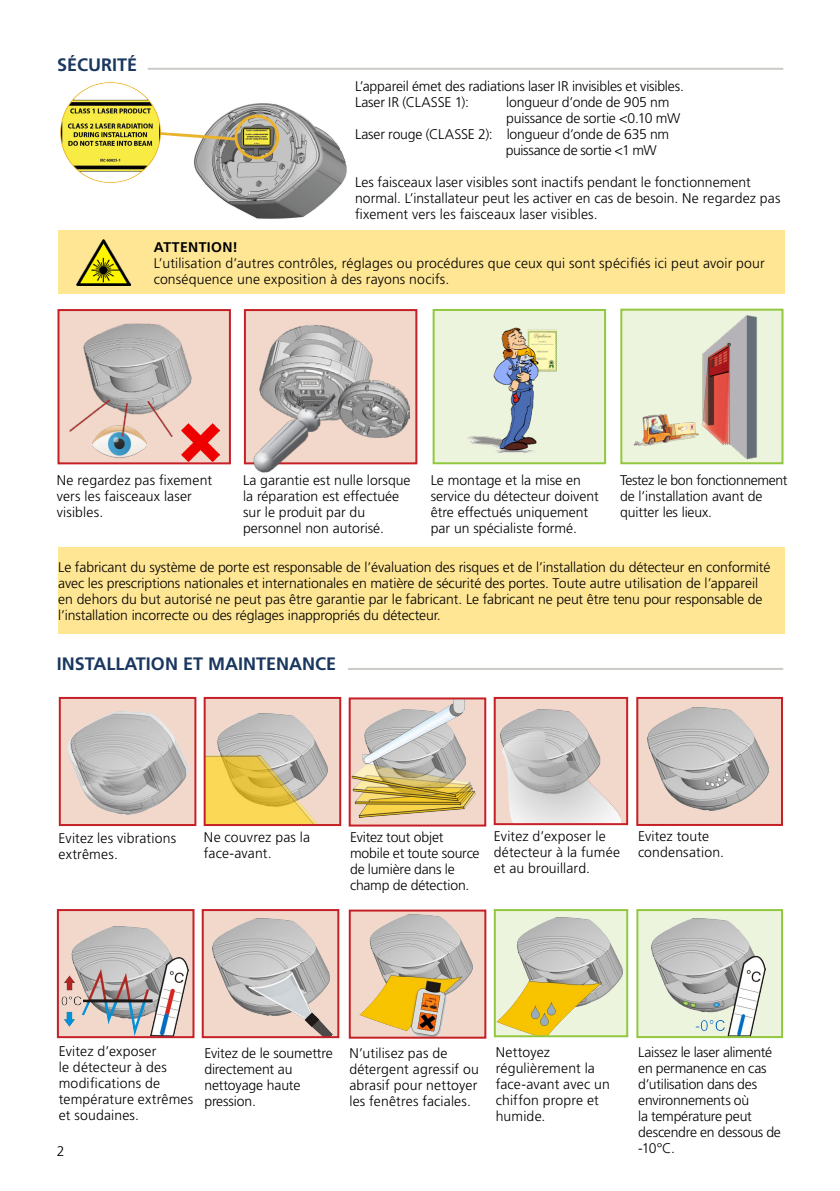
<style>
.page{position:relative;width:840px;height:1191px;background:#fff}
.page>*{position:absolute;margin:0;border:0;box-sizing:border-box;transform-origin:0 0}
.t1{font:700 18px "Frutiger LT Std";color:#1a3760}
.t2{font:300 14px/16px "Frutiger LT Std";color:#000}
.t3{font:300 14px/16px "Frutiger LT Std";letter-spacing:-.02em;color:#000}
.t4{font:300 14px "Frutiger LT Std";letter-spacing:-.03em;color:#000}
.t5{font:700 14px "Frutiger LT Std";letter-spacing:.025em;color:#000}
</style>
<div class="page">
<div style="left:433px;top:310px;width:171px;height:153px;background:#ecf4de"></div>
<img style="left:467px;top:327px;width:89px;height:126px">
<div style="left:432px;top:309px;width:173px;height:155px;border:2px solid #92c83f"></div>
<div style="left:245px;top:310px;width:171px;height:153px;background:#f2d7cb"></div>
<img style="left:259px;top:325px;width:150px;height:112px">
<div style="left:244px;top:309px;width:173px;height:155px;border:2px solid #c62027"></div>
<div style="left:57px;top:309px;width:174px;height:155px;background:#f2d7cb;border:2px solid #c62027"></div>
<div style="left:621px;top:310px;width:161px;height:153px;background:#ecf4de"></div>
<img style="left:633px;top:315px;width:124px;height:145px">
<div style="left:620px;top:309px;width:163px;height:155px;border:2px solid #92c83f"></div>
<img style="left:254px;top:394px;width:80px;height:78px">
<div style="left:349px;top:698px;width:136px;height:127px;background:#f2d7cb"></div>
<img style="left:351px;top:700px;width:123px;height:117px">
<div style="left:348px;top:697px;width:138px;height:129px;border:2px solid #c62027"></div>
<div style="left:494px;top:698px;width:132px;height:126px;background:#f2d7cb"></div>
<img style="left:500px;top:709px;width:120px;height:113px">
<div style="left:493px;top:697px;width:134px;height:128px;border:2px solid #c62027"></div>
<div style="left:637px;top:698px;width:144px;height:127px;background:#f2d7cb"></div>
<img style="left:647px;top:708px;width:121px;height:103px">
<div style="left:636px;top:697px;width:146px;height:129px;border:2px solid #c62027"></div>
<div style="left:60px;top:698px;width:135px;height:127px;background:#f2d7cb"></div>
<img style="left:68px;top:712px;width:120px;height:102px">
<div style="left:59px;top:697px;width:137px;height:129px;border:2px solid #c62027"></div>
<div style="left:204px;top:698px;width:136px;height:127px;background:#f2d7cb"></div>
<img style="left:206px;top:714px;width:121px;height:109px">
<div style="left:203px;top:697px;width:138px;height:129px;border:2px solid #c62027"></div>
<div style="left:349px;top:910px;width:136px;height:127px;background:#f2d7cb"></div>
<img style="left:359px;top:914px;width:113px;height:121px">
<div style="left:348px;top:909px;width:138px;height:129px;border:2px solid #c62027"></div>
<div style="left:494px;top:910px;width:133px;height:126px;background:#ecf4de"></div>
<img style="left:496px;top:917px;width:125px;height:117px">
<div style="left:493px;top:909px;width:135px;height:128px;border:2px solid #92c83f"></div>
<div style="left:637px;top:910px;width:144px;height:127px;background:#ecf4de"></div>
<img style="left:651px;top:918px;width:113px;height:117px">
<div style="left:636px;top:909px;width:146px;height:129px;border:2px solid #92c83f"></div>
<div style="left:58px;top:910px;width:135px;height:127px;background:#f2d7cb"></div>
<img style="left:62px;top:926px;width:126px;height:109px">
<div style="left:57px;top:909px;width:137px;height:129px;border:2px solid #c62027"></div>
<div style="left:203px;top:910px;width:135px;height:127px;background:#f2d7cb"></div>
<img style="left:213px;top:918px;width:119px;height:117px">
<div style="left:202px;top:909px;width:137px;height:129px;border:2px solid #c62027"></div>
<img style="left:58px;top:82px;width:300px;height:149px">
<div style="left:58px;top:231px;width:726px;height:63px;background:#ffe694"></div>
<div style="left:58px;top:547px;width:726px;height:87px;background:#ffe694"></div>
<img style="left:76px;top:239px;width:54px;height:47px">
<img style="left:93px;top:436px;width:54px;height:29px">
<img style="left:69px;top:323px;width:123px;height:113px">
<img style="left:182px;top:424px;width:37px;height:37px">
<hr style="left:147px;top:68px;width:635px;height:2px;background:#969890">
<hr style="left:348px;top:668px;width:434px;height:2px;background:#969890">
<p class="t1" style="left:57px;top:54px;width:82px">SÉCURITÉ</p>
<p class="t2" style="left:355px;top:79px;width:330px">L’appareil émet des radiations laser IR invisibles et visibles.<br>Laser IR (CLASSE 1):</p>
<p class="t2" style="left:506px;top:95px;width:165px">longueur d’onde de 905 nm</p>
<p class="t2" style="left:506px;top:111px;width:175px">puissance de sortie &lt;0.10 mW</p>
<p class="t2" style="left:355px;top:127px;width:315px">Laser rouge (CLASSE 2): longueur d’onde de 635 nm</p>
<p class="t4" style="left:505px;top:143px;width:152px">puissance de sortie &lt;1 mW</p>
<p class="t2" style="left:355px;top:175px;width:427px">Les faisceaux laser visibles sont inactifs pendant le fonctionnement normal. L’installateur peut les activer en cas de besoin. Ne regardez pas fixement vers les faisceaux laser visibles.</p>
<p class="t5" style="left:154px;top:239px;width:86px">ATTENTION!</p>
<p class="t2" style="left:154px;top:255px;width:612px">L’utilisation d’autres contrôles, réglages ou procédures que ceux qui sont spécifiés ici peut avoir pour conséquence une exposition à des rayons nocifs.</p>
<p class="t2" style="left:57px;top:472px;width:157px">Ne regardez pas fixement vers les faisceaux laser visibles.</p>
<p class="t2" style="left:243px;top:472px;width:169px">La garantie est nulle lorsque la réparation est effectuée sur le produit par du personnel non autorisé.</p>
<p class="t2" style="left:430px;top:472px;width:170px">Le montage et la mise en service du détecteur doivent être effectués uniquement par un spécialiste formé.</p>
<p class="t2" style="left:620px;top:472px;width:169px">Testez le bon fonctionnement de l’installation avant de quitter les lieux.</p>
<p class="t2" style="left:58px;top:559px;width:713px">Le fabricant du système de porte est responsable de l’évaluation des risques et de l’installation du détecteur en conformité avec les prescriptions nationales et internationales en matière de sécurité des portes. Toute autre utilisation de l’appareil en dehors du but autorisé ne peut pas être garantie par le fabricant. Le fabricant ne peut être tenu pour responsable de l’installation incorrecte ou des réglages inappropriés du détecteur.</p>
<p class="t1" style="left:57px;top:653px;width:281px">INSTALLATION ET MAINTENANCE</p>
<p class="t2" style="left:493px;top:828px;width:128px">Evitez d’exposer le détecteur à la fumée et au brouillard.</p>
<p class="t2" style="left:58px;top:830px;width:119px">Evitez les vibrations extrêmes.</p>
<p class="t2" style="left:204px;top:829px;width:108px">Ne couvrez pas la face-avant.</p>
<p class="t2" style="left:350px;top:829px;width:131px">Evitez tout objet mobile et toute source de lumière dans le champ de détection.</p>
<p class="t2" style="left:637px;top:828px;width:88px">Evitez toute condensation.</p>
<p class="t2" style="left:59px;top:1042px;width:136px">Evitez d’exposer<br>le détecteur à des modifications de température extrêmes et soudaines.</p>
<p class="t3" style="left:638px;top:1044px;width:144px">Laissez le laser alimenté en permanence en cas d’utilisation dans des environnements où<br>la température peut descendre en dessous de -10°C.</p>
<p class="t2" style="left:204px;top:1045px;width:130px">Evitez de le soumettre directement au nettoyage haute pression.</p>
<p class="t2" style="left:495px;top:1044px;width:115px">Nettoyez régulièrement la face-avant avec un chiffon propre et humide.</p>
<p class="t2" style="left:349px;top:1045px;width:131px">N’utilisez pas de détergent agressif ou abrasif pour nettoyer les fenêtres faciales.</p>
<p class="t2" style="left:57px;top:1143px;width:9px">2</p>
</div>
